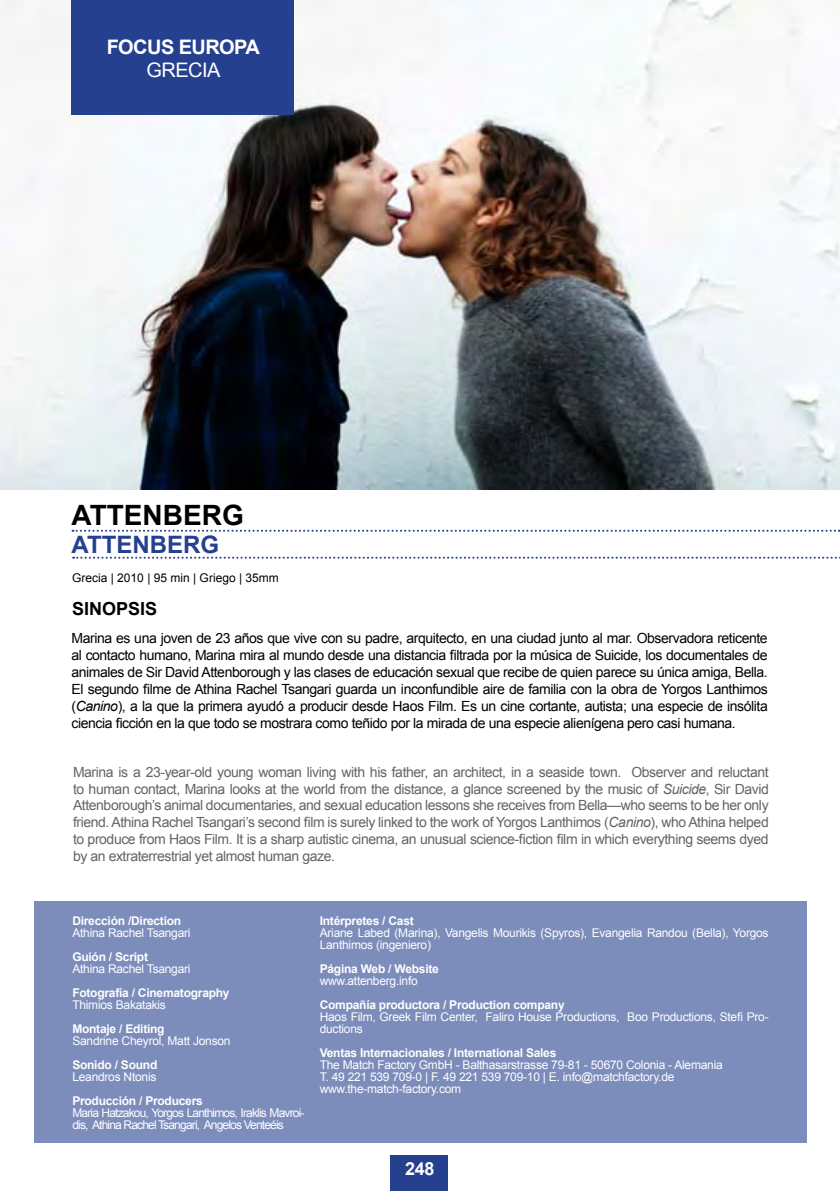
<style>
.page{position:relative;width:840px;height:1191px;background:#fff}
.page>*{position:absolute;margin:0;border:0;box-sizing:border-box;transform-origin:0 0}
.t1{font:700 28px "Arial";color:#000}
.t2{font:700 24px "Arial";color:#25408f}
.t3{font:700 20px "Arial";letter-spacing:-.03em;color:#fff}
.t4{font:20px "Arial";letter-spacing:-.03em;color:#fff}
.t5{font:700 18px "Arial";color:#000}
.t6{font:700 18px "Arial";color:#fff}
.t7{font:14px/16.8px "Arial";letter-spacing:-.03em;color:#000;text-align:justify}
.t8{font:14px/16.8px "Arial";letter-spacing:-.03em;color:#636466;text-align:justify}
.t9{font:12px/12px "Arial";letter-spacing:-.02em;color:#fff}
.t10{font:700 12px "Arial";letter-spacing:-.02em;color:#fff}
.t11{font:12px/12px "Arial";letter-spacing:-.07em;color:#fff}
.t12{font:12px "Arial";color:#000}
.s1{font-style:italic}
</style>
<div class="page">
<div style="left:34px;top:901px;width:772px;height:241px;background:#7c8cbb"></div>
<img style="left:0;top:0;width:839px;height:490px">
<svg style="left:72px;top:530px;width:767px;height:2px"></svg>
<svg style="left:73px;top:557px;width:767px;height:2px"></svg>
<div style="left:72px;top:0;width:222px;height:115px;background:#25408f"></div>
<div style="left:390px;top:1155px;width:58px;height:36px;background:#25408f"></div>
<h3 class="t3" style="left:107px;top:34px;width:155px">FOCUS EUROPA</h3>
<h3 class="t4" style="left:146px;top:57px;width:75px">GRECIA</h3>
<h1 class="t1" style="left:71px;top:497px;width:38px">Attenber</h1>
<h1 class="t1" style="left:222px;top:497px;width:23px">g</h1>
<h2 class="t2" style="left:71px;top:528px;width:33px">Attenber</h2>
<h2 class="t2" style="left:200px;top:528px;width:20px">g</h2>
<p class="t12" style="left:72px;top:569px;width:208px">Grecia | 2010 | 95 min | Griego | 35mm</p>
<p class="t5" style="left:72px;top:596px;width:87px">SINOPSIS</p>
<p class="t7" style="left:71px;top:630px;width:697px">Marina es una joven de 23 años que vive con su padre, arquitecto, en una ciudad junto al mar. Observadora reticente al contacto humano, Marina mira al mundo desde una distancia filtrada por la música de Suicide, los documentales de animales de Sir David Attenborough y las clases de educación sexual que recibe de quien parece su única amiga, Bella.<br>El segundo filme de Athina Rachel Tsangari guarda un inconfundible aire de familia con la obra de Yorgos Lanthimos (<span class="s1">Canino</span>), a la que la primera ayudó a producir desde Haos Film. Es un cine cortante, autista; una especie de insólita ciencia ficción en la que todo se mostrara como teñido por la mirada de una especie alienígena pero casi humana.</p>
<p class="t8" style="left:73px;top:763px;width:697px">Marina is a 23-year-old young woman living with his father, an architect, in a seaside town. Observer and reluctant to human contact, Marina looks at the world from the distance, a glance screened by the music of <span class="s1">Suicide</span>, Sir David Attenborough’s animal documentaries, and sexual education lessons she receives from Bella—who seems to be her only friend. Athina Rachel Tsangari’s second film is surely linked to the work of Yorgos Lanthimos (<span class="s1">Canino</span>), who Athina helped to produce from Haos Film. It is a sharp autistic cinema, an unusual science-fiction film in which everything seems dyed by an extraterrestrial yet almost human gaze.</p>
<p class="t10" style="left:72px;top:912px;width:110px">Dirección /Direction</p>
<p class="t9" style="left:72px;top:926px;width:120px">Athina Rachel Tsangari</p>
<p class="t10" style="left:72px;top:948px;width:77px">Guión / Script</p>
<p class="t9" style="left:72px;top:962px;width:120px">Athina Rachel Tsangari</p>
<p class="t10" style="left:72px;top:984px;width:159px">Fotografía / Cinematography</p>
<p class="t9" style="left:72px;top:998px;width:95px">Thimios Bakatakis</p>
<p class="t10" style="left:72px;top:1020px;width:94px">Montaje / Editing</p>
<p class="t9" style="left:72px;top:1034px;width:160px">Sandrine Cheyrol, Matt Jonson</p>
<p class="t10" style="left:72px;top:1056px;width:86px">Sonido / Sound</p>
<p class="t9" style="left:72px;top:1070px;width:86px">Leandros Ntonis</p>
<p class="t10" style="left:72px;top:1092px;width:132px">Producción / Producers</p>
<p class="t11" style="left:72px;top:1106px;width:233px">Maria Hatzakou, Yorgos Lanthimos, Iraklis Mavroi&shy;dis, Athina Rachel Tsangari, Angelos Venteéis</p>
<p class="t10" style="left:319px;top:912px;width:95px">Intérpretes / Cast</p>
<p class="t9" style="left:319px;top:926px;width:450px">Ariane Labed (Marina), Vangelis Mourikis (Spyros), Evangelia Randou (Bella), Yorgos<br>Lanthimos (ingeniero)</p>
<p class="t10" style="left:319px;top:960px;width:121px">Página Web / Website</p>
<p class="t9" style="left:319px;top:974px;width:99px">www.attenberg.info</p>
<p class="t10" style="left:319px;top:996px;width:246px">Compañía productora / Production company</p>
<p class="t9" style="left:319px;top:1010px;width:450px">Haos Film, Greek Film Center, Faliro House Productions, Boo Productions, Stefi Pro&shy;ductions</p>
<p class="t10" style="left:319px;top:1044px;width:238px">Ventas Internacionales / International Sales</p>
<p class="t9" style="left:319px;top:1058px;width:404px">The Match Factory GmbH - Balthasarstrasse 79-81 - 50670 Colonia - Alemania<br>T. 49 221 539 709-0 | F. 49 221 539 709-10 | E. info@matchfactory.de www.the-match-factory.com</p>
<p class="t6" style="left:405px;top:1157px;width:31px">248</p>
</div>
